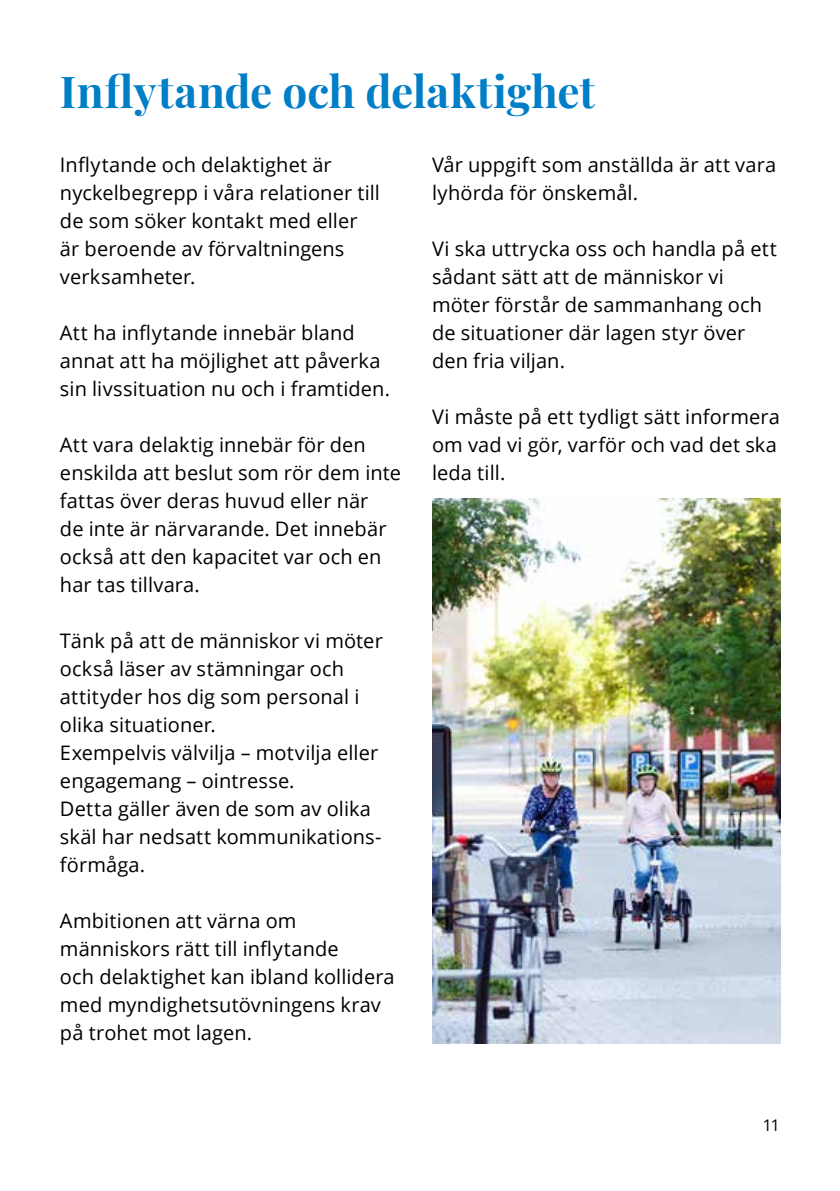
<style>
.page{position:relative;width:840px;height:1191px;background:#fff}
.page>*{position:absolute;margin:0;border:0;box-sizing:border-box;transform-origin:0 0}
.t1{font:700 44px "Playfair Display";color:#007ec7}
.t2{font:20px/28px "Open Sans";letter-spacing:.005em;color:#000}
.t3{font:16px "Open Sans";color:#000}
</style>
<div class="page">
<img style="left:432px;top:498px;width:347px;height:545px">
<h1 class="t1" style="left:60px;top:56px;width:536px">Inflytande och delaktighet</h1>
<p class="t2" style="left:60px;top:150px;width:273px">Inflytande och delaktighet är</p>
<p class="t2" style="left:60px;top:178px;width:321px">nyckelbegrepp i våra relationer till de som söker kontakt med eller är beroende av förvaltningens verksamheter.</p>
<p class="t2" style="left:60px;top:318px;width:296px">Att ha inflytande innebär bland</p>
<p class="t2" style="left:60px;top:346px;width:331px">annat att ha möjlighet att påverka sin livssituation nu och i framtiden.</p>
<p class="t2" style="left:60px;top:430px;width:342px">Att vara delaktig innebär för den enskilda att beslut som rör dem inte fattas över deras huvud eller när<br>de inte är närvarande. Det innebär också att den kapacitet var och en har tas tillvara.</p>
<p class="t2" style="left:60px;top:626px;width:324px">Tänk på att de människor vi möter också läser av stämningar och attityder hos dig som personal i olika situationer.<br>Exempelvis välvilja – motvilja eller engagemang – ointresse.<br>Detta gäller även de som av olika skäl har nedsatt kommunikations&shy;förmåga.</p>
<p class="t2" style="left:60px;top:906px;width:238px">Ambitionen att värna om</p>
<p class="t2" style="left:60px;top:934px;width:280px">människors rätt till inflytande</p>
<p class="t2" style="left:60px;top:962px;width:336px">och delaktighet kan ibland kollidera med myndighetsutövningens krav på trohet mot lagen.</p>
<p class="t2" style="left:432px;top:150px;width:345px">Vår uppgift som anställda är att vara lyhörda för önskemål.</p>
<p class="t2" style="left:432px;top:234px;width:346px">Vi ska uttrycka oss och handla på ett sådant sätt att de människor vi möter förstår de sammanhang och de situationer där lagen styr över den fria viljan.</p>
<p class="t2" style="left:432px;top:402px;width:349px">Vi måste på ett tydligt sätt informera om vad vi gör, varför och vad det ska leda till.</p>
<p class="t3" style="left:762px;top:1114px;width:19px">11</p>
</div>
